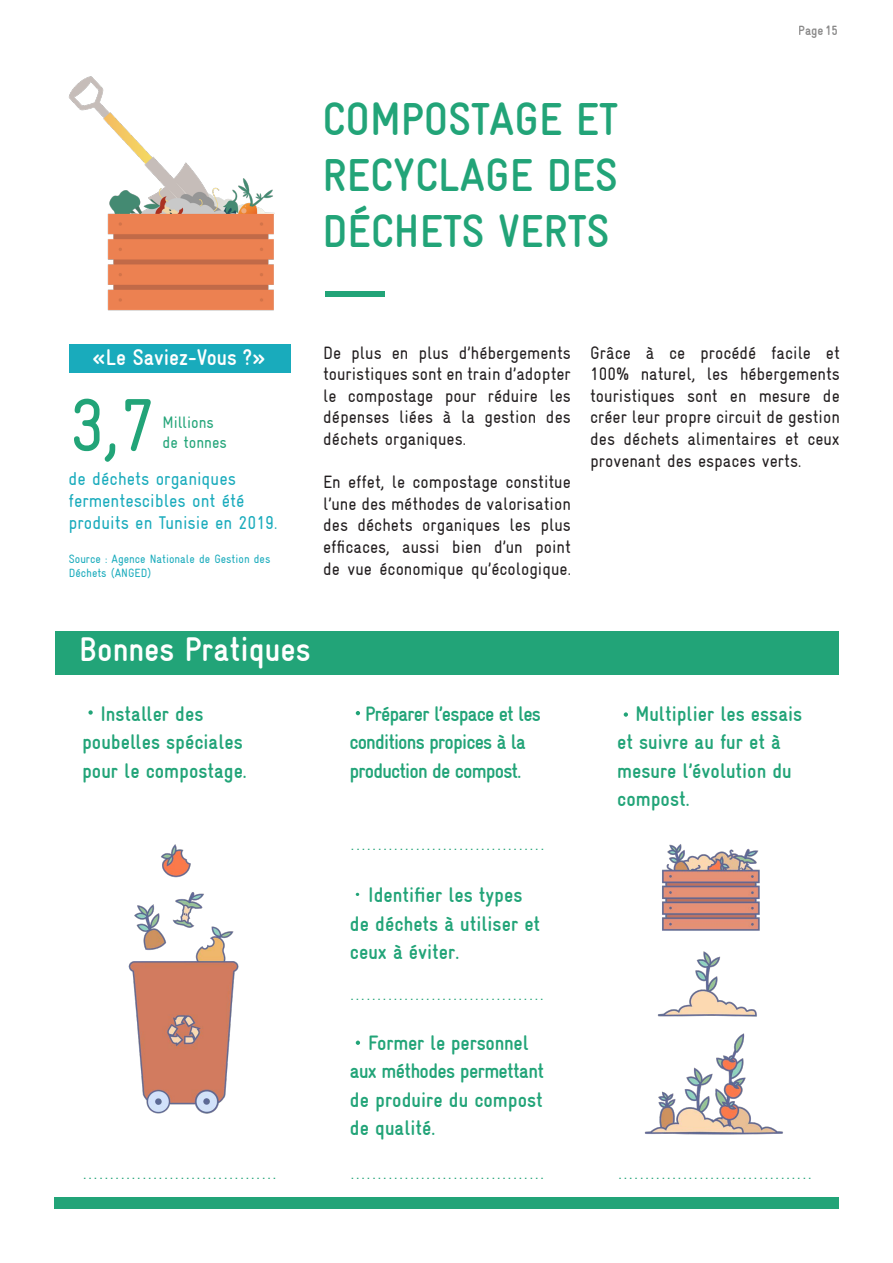
<style>
.page{position:relative;width:893px;height:1263px;background:#fff}
.page>*{position:absolute;margin:0;border:0;box-sizing:border-box;transform-origin:0 0}
.t1{font:condensed 74.7px "GIZ Gravur TT";color:#22a478}
.t2{font:700 condensed 46.5px "GIZ Gravur TT";color:#22a478}
.t3{font:700 condensed 34.5px "GIZ Gravur TT";color:#fff}
.t4{font:700 condensed 22.5px "GIZ Gravur TT";color:#fff}
.t5{font:700 condensed 21px/28.5px "GIZ Gravur TT";color:#22a478}
.t6{font:700 condensed 21px/28.5px "GIZ Gravur TT";letter-spacing:-.04em;color:#22a478}
.t7{font:condensed 18.45px "GIZ Gravur TT";color:#19abbc}
.t8{font:condensed 18px/21.6px "GIZ Gravur TT";color:#231f20;text-align:justify}
.t9{font:condensed 16.5px "GIZ Gravur TT";color:#22a478}
.t10{font:700 condensed 13.5px "GIZ Gravur TT";color:#030102}
.t11{font:condensed 12px/14.2px "GIZ Gravur TT";color:#19abbc}
.t12{font:9px "Lucida Sans Typewriter";color:#22a478}
</style>
<div class="page">
<svg style="left:356px;top:711px;width:4px;height:4px"></svg>
<svg style="left:88px;top:710px;width:5px;height:5px"></svg>
<svg style="left:356px;top:1040px;width:4px;height:5px"></svg>
<svg style="left:624px;top:712px;width:4px;height:5px"></svg>
<div style="left:55px;top:1197px;width:784px;height:12px;background:#22a478"></div>
<div style="left:55px;top:631px;width:784px;height:44px;background:#22a478"></div>
<div style="left:69px;top:344px;width:222px;height:29px;background:#19abbc"></div>
<div style="left:326px;top:291px;width:59px;height:5px;background:#22a478"></div>
<img style="left:128px;top:844px;width:111px;height:270px">
<img style="left:644px;top:844px;width:139px;height:291px">
<img style="left:68px;top:76px;width:207px;height:235px">
<p class="t2" style="left:322px;top:94px;width:297px">COMPOSTAGE ET</p>
<p class="t2" style="left:322px;top:150px;width:297px">RECYCLAGE DES</p>
<p class="t2" style="left:322px;top:205px;width:289px">DÉCHETS VERTS</p>
<p class="t10" style="left:799px;top:23px;width:41px">Page 15</p>
<p class="t4" style="left:93px;top:345px;width:174px">«Le Saviez-Vous ?»</p>
<p class="t1" style="left:69px;top:384px;width:89px">3,7</p>
<p class="t9" style="left:162px;top:413px;width:53px">Millions</p>
<p class="t9" style="left:162px;top:433px;width:66px">de tonnes</p>
<p class="t7" style="left:69px;top:468px;width:169px">de déchets organiques</p>
<p class="t7" style="left:69px;top:491px;width:178px">fermentescibles ont été</p>
<p class="t7" style="left:69px;top:513px;width:210px">produits en Tunisie en 2019.</p>
<p class="t11" style="left:69px;top:551px;width:203px">Source : Agence Nationale de Gestion des<br>Déchets (ANGED)</p>
<p class="t8" style="left:323px;top:342px;width:249px">De plus en plus d’hébergements touristiques sont en train d’adopter le compostage pour réduire les dépenses liées à la gestion des déchets organiques.</p>
<p class="t8" style="left:323px;top:471px;width:249px">En effet, le compostage constitue l’une des méthodes de valorisation des déchets organiques les plus efficaces, aussi bien d’un point de vue économique qu’écologique.</p>
<p class="t8" style="left:590px;top:342px;width:251px">Grâce à ce procédé facile et 100% naturel, les hébergements touristiques sont en mesure de créer leur propre circuit de gestion des déchets alimentaires et ceux provenant des espaces verts.</p>
<p class="t3" style="left:79px;top:630px;width:233px">Bonnes Pratiques</p>
<p class="t5" style="left:82px;top:699px;width:166px;text-indent:18px">Installer des poubelles spéciales pour le compostage.</p>
<p class="t6" style="left:349px;top:699px;width:193px;text-indent:16px">Préparer l’espace et les conditions propices à la production de compost.</p>
<p class="t12" style="left:350px;top:841px;width:197px">....................................</p>
<p class="t5" style="left:350px;top:881px;width:192px;text-indent:18px">Identifier les types de déchets à utiliser et ceux à éviter.</p>
<p class="t12" style="left:349px;top:992px;width:197px">....................................</p>
<p class="t5" style="left:350px;top:1028px;width:196px;text-indent:18px">Former le personnel aux méthodes permettant de produire du compost de qualité.</p>
<p class="t5" style="left:617px;top:699px;width:187px;text-indent:18px">Multiplier les essais et suivre au fur et à mesure l’évolution du compost.</p>
<p class="t12" style="left:82px;top:1171px;width:197px">....................................</p>
<p class="t12" style="left:350px;top:1171px;width:197px">....................................</p>
<p class="t12" style="left:617px;top:1171px;width:197px">....................................</p>
</div>
